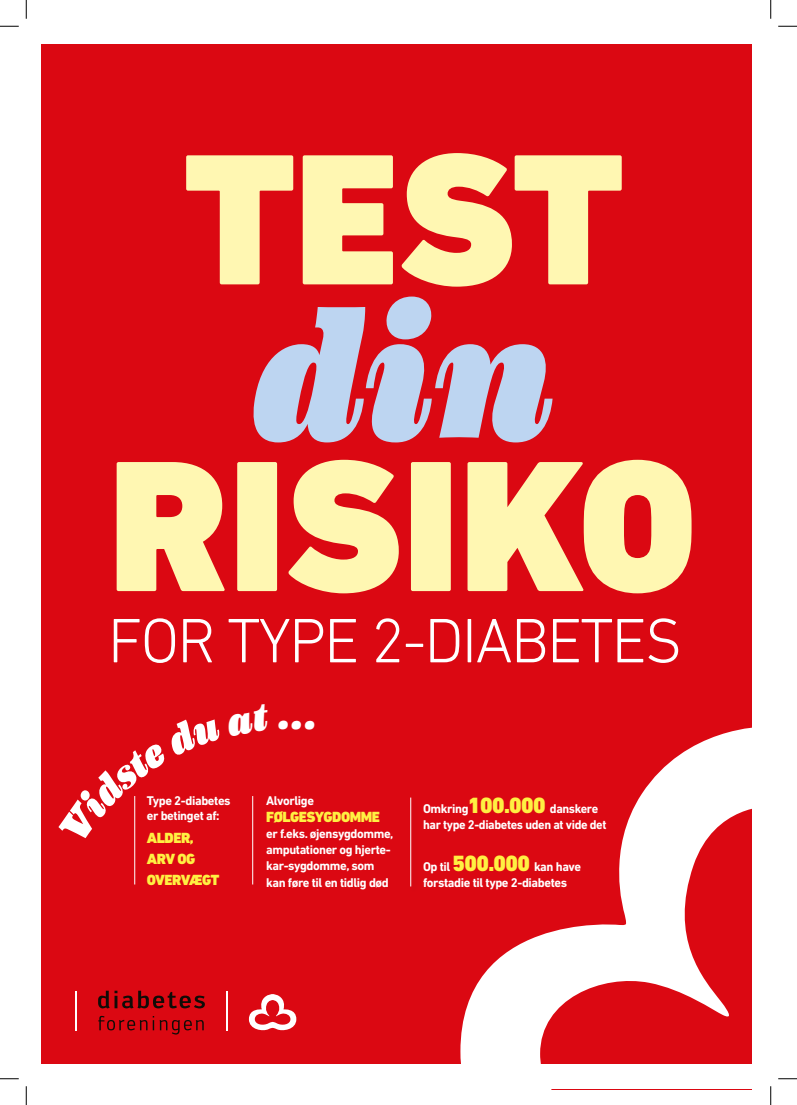
<style>
.page{position:relative;width:797px;height:1105px;background:#fff}
.page>*{position:absolute;margin:0;border:0;box-sizing:border-box;transform-origin:0 0}
.t1{font:900 189.75px "DIN Next LT Pro";color:#fff7b2}
.t2{font:italic 900 189.75px "Eames Century Modern";color:#bdd5f1}
.t3{font:300 63.75px "DIN Next LT Pro";letter-spacing:-.03em;color:#fff}
.t4{font:italic 900 41.12px "Eames Century Modern";color:#fff}
.t5{font:900 15px/21.2px "DIN Next LT Pro";letter-spacing:-.03em;color:#fff042}
.t6{font:700 12.88px/16.2px "DIN Next LT Pro";letter-spacing:-.03em;color:#fff}
.s1{font-weight:900;font-size:22.5px;color:#fff042}
</style>
<div class="page">
<div style="left:42px;top:44px;width:712px;height:1021px;background:#db0812"></div>
<svg style="left:460px;top:727px;width:292px;height:337px"></svg>
<svg style="left:540px;top:804px;width:212px;height:260px"></svg>
<div style="left:752px;top:30px;width:29px;height:1059px;background:#fff"></div>
<div style="left:16px;top:1064px;width:765px;height:25px;background:#fff"></div>
<svg style="left:249px;top:994px;width:47px;height:37px"></svg>
<svg style="left:98px;top:1016px;width:49px;height:14px"></svg>
<svg style="left:153px;top:1016px;width:51px;height:18px"></svg>
<svg style="left:98px;top:991px;width:107px;height:17px"></svg>
<hr style="left:226px;top:991px;width:2px;height:39px;background:#fff">
<hr style="left:75px;top:991px;width:2px;height:39px;background:#fff">
<div style="left:251px;top:795px;width:10px;height:97px;background:#1d1d1b;opacity:.2"></div>
<hr style="left:252px;top:796px;width:1px;height:88px;background:#fff">
<div style="left:409px;top:796px;width:10px;height:98px;background:#1d1d1b;opacity:.2"></div>
<hr style="left:410px;top:797px;width:1px;height:89px;background:#fff">
<hr style="left:134px;top:796px;width:1px;height:88px;background:#fff">
<svg style="left:0;top:25px;width:19px;height:2px"></svg>
<svg style="left:778px;top:25px;width:19px;height:2px"></svg>
<svg style="left:0;top:1078px;width:19px;height:1px"></svg>
<svg style="left:778px;top:1078px;width:19px;height:1px"></svg>
<svg style="left:25px;top:0;width:2px;height:19px"></svg>
<svg style="left:25px;top:1086px;width:2px;height:19px"></svg>
<svg style="left:770px;top:0;width:1px;height:19px"></svg>
<svg style="left:770px;top:1086px;width:1px;height:19px"></svg>
<svg style="left:134px;top:795px;width:127px;height:49px"></svg>
<h1 class="t1" style="left:185px;top:106px;width:439px">TEST</h1>
<h1 class="t2" style="left:249px;top:228px;width:308px">din</h1>
<h1 class="t1" style="left:108px;top:413px;width:590px">RISIKO</h1>
<h2 class="t3" style="left:108px;top:604px;width:576px">FOR TYPE 2-DIABETES</h2>
<p class="t6" style="left:147px;top:793px;width:85px;line-height:15px">Type 2-diabetes er betinget af:</p>
<p class="t5" style="left:147px;top:827px;width:74px">ALDER,<br>ARV OG<br>OVERVÆGT</p>
<h3 class="t4" style="left:291px;top:683px;width:28px">..</h3>
<p class="t6" style="left:266px;top:793px;width:49px">Alvorlige</p>
<p class="t5" style="left:266px;top:806px;width:115px">FØLGESYGDOMME</p>
<p class="t6" style="left:266px;top:825px;width:129px">er f.eks. øjensygdomme, amputationer og hjerte&shy;kar-sygdomme, som kan føre til en tidlig død</p>
<p class="t6" style="left:423px;top:801px;width:185px">Omkring<span class="s1">100.000</span> danskere har type 2-diabetes uden at vide det</p>
<p class="t6" style="left:423px;top:858px;width:160px">Op til <span class="s1">500.000</span> kan have forstadie til type 2-diabetes</p>
</div>
